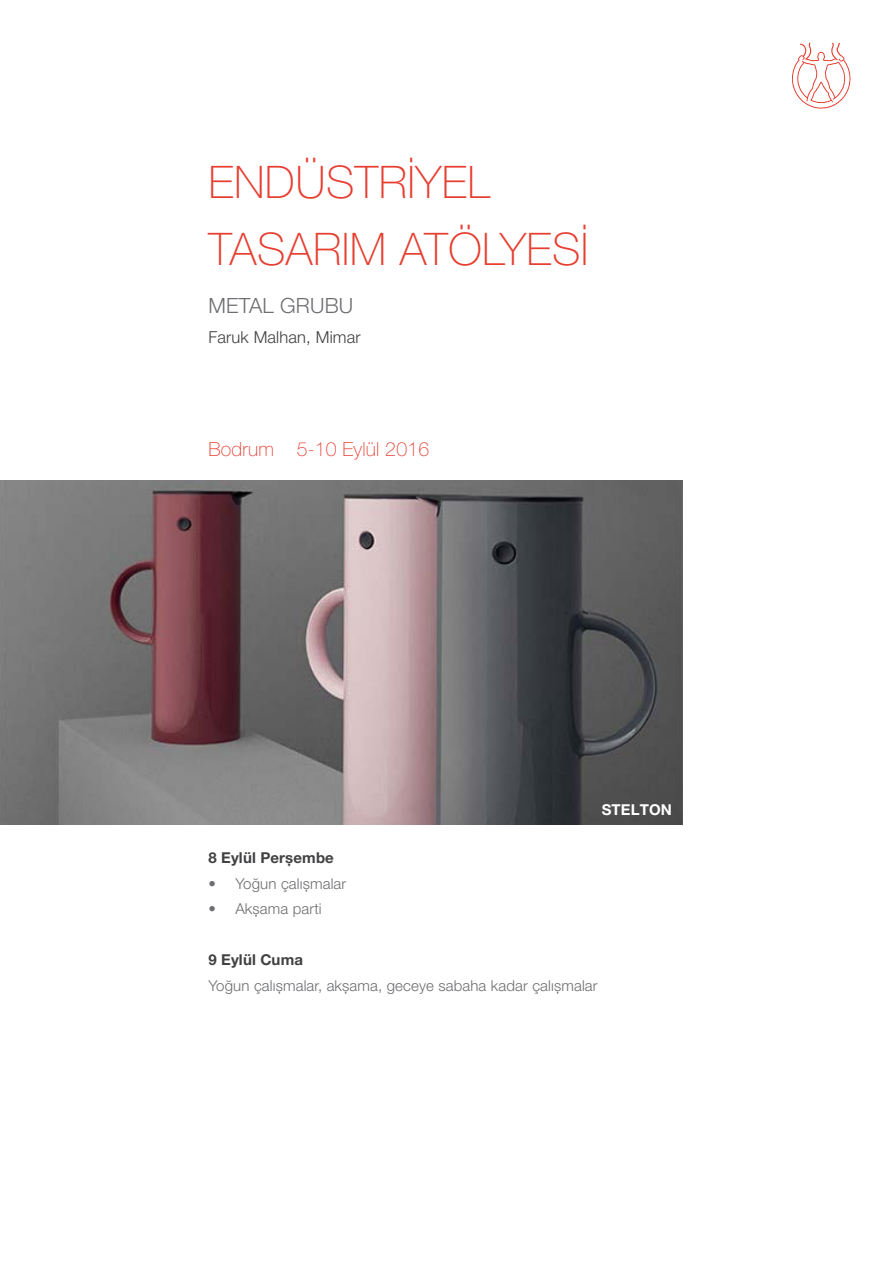
<style>
.page{position:relative;width:893px;height:1263px;background:#fff}
.page>*{position:absolute;margin:0;border:0;box-sizing:border-box;transform-origin:0 0}
.t1{font:100 45px/67.5px "Helvetica Neue LT Pro";letter-spacing:.01em;color:#e63e30}
.t2{font:300 21px "Helvetica Neue LT Pro";letter-spacing:.01em;color:#6d6e71}
.t3{font:100 19.5px "Helvetica Neue LT Pro";letter-spacing:.01em;color:#e63e30}
.t4{font:300 16.5px "Helvetica Neue LT Pro";letter-spacing:.01em;color:#414042}
.t5{font:300 15px "Helvetica Neue LT Pro";letter-spacing:.01em;color:#6d6e71}
.t6{font:700 15px "Helvetica Neue LT Pro";letter-spacing:.01em;color:#414042}
.t7{font:700 15px "Helvetica Neue LT Pro";letter-spacing:.01em;color:#fff}
</style>
<div class="page">
<svg style="left:792px;top:43px;width:59px;height:66px"></svg>
<img style="left:0;top:480px;width:682px;height:344px">
<h1 class="t1" style="left:208px;top:148px;width:382px">ENDÜSTRİYEL<br>TASARIM ATÖLYESİ</h1>
<h2 class="t2" style="left:208px;top:292px;width:146px">METAL GRUBU</h2>
<p class="t4" style="left:208px;top:327px;width:154px">Faruk Malhan, Mimar</p>
<h3 class="t3" style="left:208px;top:438px;width:222px">Bodrum 5-10 Eylül 2016</h3>
<p class="t7" style="left:602px;top:801px;width:72px">STELTON</p>
<p class="t6" style="left:208px;top:849px;width:127px">8 Eylül Perşembe</p>
<p class="t5" style="left:208px;top:874px;width:139px">• Yoğun çalışmalar</p>
<p class="t5" style="left:208px;top:900px;width:115px">• Akşama parti</p>
<p class="t6" style="left:208px;top:951px;width:96px">9 Eylül Cuma</p>
<p class="t5" style="left:208px;top:976px;width:391px">Yoğun çalışmalar, akşama, geceye sabaha kadar çalışmalar</p>
</div>
